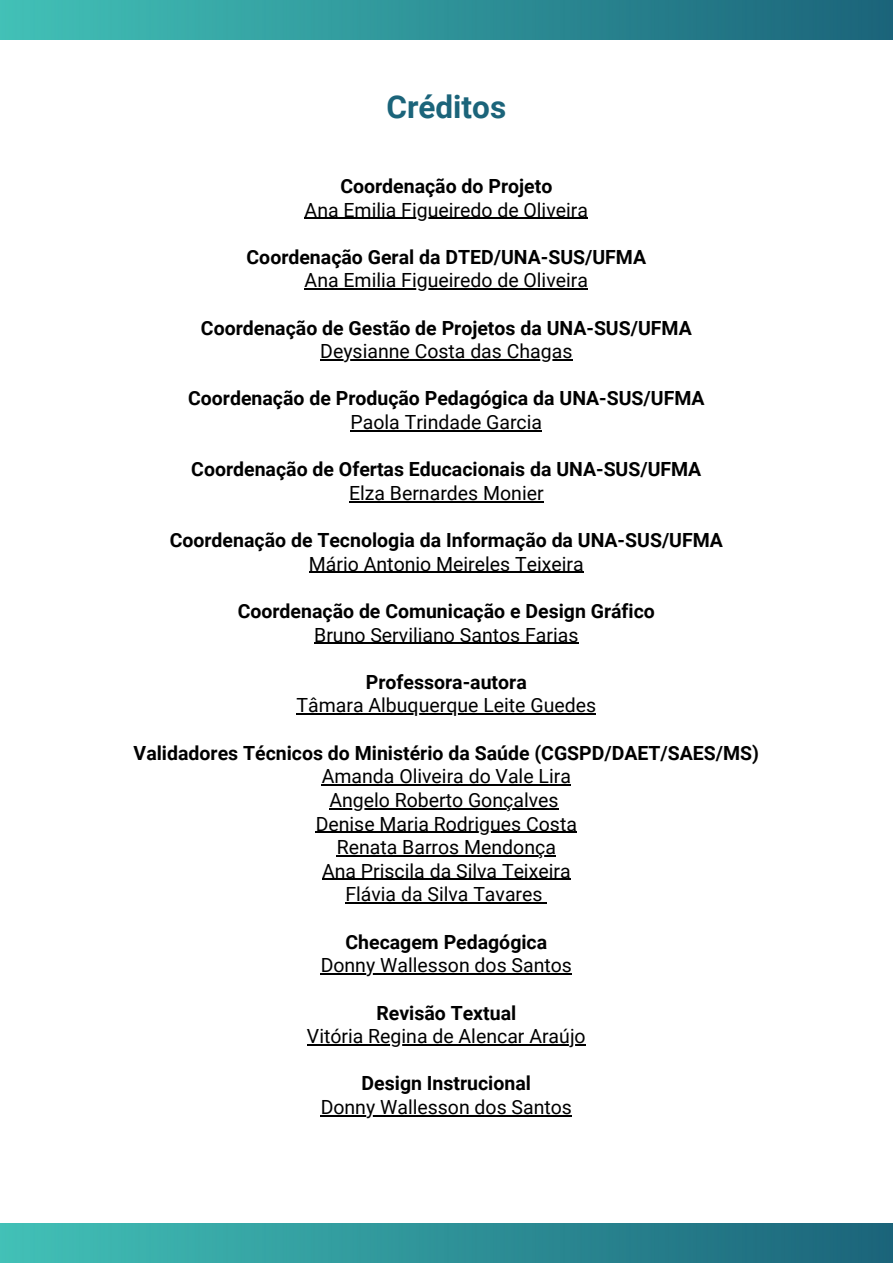
<style>
.page{position:relative;width:893px;height:1264px;background:#fff}
.page>*{position:absolute;margin:0;border:0;box-sizing:border-box;transform-origin:0 0}
.t1{font:700 31.5px "Roboto";color:#1b647a}
.t2{font:19.5px/23.5px "Roboto";color:#000;text-align:center}
.t3{font:700 19.5px "Roboto";color:#000}
</style>
<div class="page">
<img style="left:0;top:0;width:892px;height:39px">
<img style="left:0;top:1223px;width:892px;height:39px">
<hr style="left:304px;top:218px;width:284px;height:1px;background:#000">
<hr style="left:304px;top:288px;width:284px;height:1px;background:#000">
<hr style="left:320px;top:359px;width:252px;height:1px;background:#000">
<hr style="left:350px;top:430px;width:192px;height:1px;background:#000">
<hr style="left:349px;top:501px;width:194px;height:1px;background:#000">
<hr style="left:309px;top:572px;width:274px;height:1px;background:#000">
<hr style="left:314px;top:642px;width:264px;height:2px;background:#000">
<hr style="left:296px;top:713px;width:300px;height:1px;background:#000">
<hr style="left:322px;top:784px;width:249px;height:1px;background:#000">
<hr style="left:329px;top:808px;width:229px;height:1px;background:#000">
<hr style="left:316px;top:831px;width:261px;height:1px;background:#000">
<hr style="left:337px;top:855px;width:219px;height:1px;background:#000">
<hr style="left:322px;top:878px;width:248px;height:2px;background:#000">
<hr style="left:345px;top:902px;width:197px;height:1px;background:#000">
<hr style="left:320px;top:973px;width:252px;height:1px;background:#000">
<hr style="left:307px;top:1044px;width:278px;height:1px;background:#000">
<hr style="left:320px;top:1115px;width:252px;height:1px;background:#000">
<h1 class="t1" style="left:386px;top:88px;width:121px">Créditos</h1>
<p class="t3" style="left:340px;top:175px;width:213px">Coordenação do Projeto</p>
<p class="t2" style="left:304px;top:198px;width:285px">Ana Emilia Figueiredo de Oliveira</p>
<p class="t3" style="left:246px;top:246px;width:401px">Coordenação Geral da DTED/UNA-SUS/UFMA</p>
<p class="t2" style="left:304px;top:269px;width:285px">Ana Emilia Figueiredo de Oliveira</p>
<p class="t3" style="left:201px;top:316px;width:492px">Coordenação de Gestão de Projetos da UNA-SUS/UFMA</p>
<p class="t2" style="left:320px;top:340px;width:253px">Deysianne Costa das Chagas</p>
<p class="t3" style="left:188px;top:387px;width:518px">Coordenação de Produção Pedagógica da UNA-SUS/UFMA</p>
<p class="t2" style="left:350px;top:410px;width:193px">Paola Trindade Garcia</p>
<p class="t3" style="left:191px;top:458px;width:511px">Coordenação de Ofertas Educacionais da UNA-SUS/UFMA</p>
<p class="t2" style="left:349px;top:481px;width:196px">Elza Bernardes Monier</p>
<p class="t3" style="left:170px;top:529px;width:554px">Coordenação de Tecnologia da Informação da UNA-SUS/UFMA</p>
<p class="t2" style="left:309px;top:552px;width:276px">Mário Antonio Meireles Teixeira</p>
<p class="t3" style="left:238px;top:600px;width:418px">Coordenação de Comunicação e Design Gráfico</p>
<p class="t2" style="left:314px;top:623px;width:266px">Bruno Serviliano Santos Farias</p>
<p class="t3" style="left:366px;top:670px;width:162px">Professora-autora</p>
<p class="t2" style="left:296px;top:694px;width:301px">Tâmara Albuquerque Leite Guedes</p>
<p class="t3" style="left:134px;top:741px;width:627px">Validadores Técnicos do Ministério da Saúde (CGSPD/DAET/SAES/MS)</p>
<p class="t2" style="left:316px;top:765px;width:263px">Amanda Oliveira do Vale Lira<br>Angelo Roberto Gonçalves<br>Denise Maria Rodrigues Costa<br>Renata Barros Mendonça<br>Ana Priscila da Silva Teixeira<br>Flávia da Silva Tavares</p>
<p class="t3" style="left:345px;top:930px;width:203px">Checagem Pedagógica</p>
<p class="t2" style="left:320px;top:953px;width:253px">Donny Wallesson dos Santos</p>
<p class="t3" style="left:376px;top:1001px;width:141px">Revisão Textual</p>
<p class="t2" style="left:307px;top:1024px;width:280px">Vitória Regina de Alencar Araújo</p>
<p class="t3" style="left:361px;top:1072px;width:171px">Design Instrucional</p>
<p class="t2" style="left:320px;top:1095px;width:253px">Donny Wallesson dos Santos</p>
</div>
